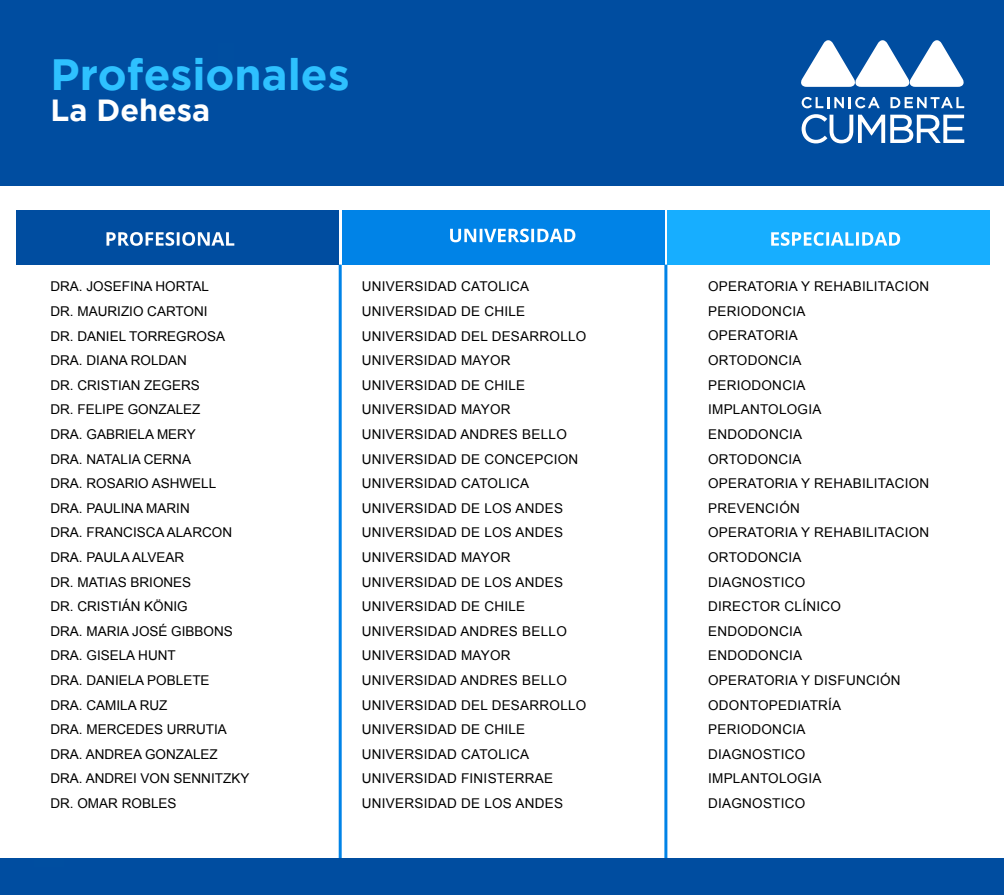
<style>
.page{position:relative;width:1004px;height:895px;background:#fff}
.page>*{position:absolute;margin:0;border:0;box-sizing:border-box;transform-origin:0 0}
.t1{font:700 43.72px "Gotham";color:#2ec1ff}
.t2{font:700 30.53px "Gotham";color:#fff}
.t3{font:13.5px/24.6px "Arial";letter-spacing:.02em;color:#000}
.t4{font:13.5px/24.6px "Arial";color:#000}
</style>
<div class="page">
<div style="left:339px;top:265px;width:3px;height:611px;border:2px solid #0083e7"></div>
<div style="left:664px;top:265px;width:3px;height:611px;border:2px solid #0083e7"></div>
<div style="left:0;top:0;width:1004px;height:186px;background:#004da0"></div>
<svg style="left:799px;top:39px;width:166px;height:48px"></svg>
<svg style="left:801px;top:114px;width:163px;height:29px"></svg>
<svg style="left:801px;top:97px;width:78px;height:11px"></svg>
<svg style="left:890px;top:97px;width:74px;height:11px"></svg>
<div style="left:342px;top:210px;width:322px;height:54px;background:#0083e7"></div>
<div style="left:667px;top:210px;width:323px;height:54px;background:#17aeff"></div>
<div style="left:17px;top:210px;width:322px;height:54px;background:#004da0"></div>
<img style="left:106px;top:232px;width:128px;height:14px">
<img style="left:450px;top:229px;width:125px;height:13px">
<img style="left:771px;top:232px;width:129px;height:14px">
<div style="left:0;top:858px;width:1004px;height:37px;background:#004da0"></div>
<h1 class="t1" style="left:50px;top:49px;width:301px">Profesionales</h1>
<h2 class="t2" style="left:50px;top:92px;width:161px">La Dehesa</h2>
<p class="t4" style="left:50px;top:274px;width:200px">DRA. JOSEFINA HORTAL<br>DR. MAURIZIO CARTONI<br>DR. DANIEL TORREGROSA<br>DRA. DIANA ROLDAN<br>DR. CRISTIAN ZEGERS<br>DR. FELIPE GONZALEZ<br>DRA. GABRIELA MERY<br>DRA. NATALIA CERNA<br>DRA. ROSARIO ASHWELL<br>DRA. PAULINA MARIN<br>DRA. FRANCISCA ALARCON<br>DRA. PAULA ALVEAR<br>DR. MATIAS BRIONES<br>DR. CRISTIÁN KÖNIG<br>DRA. MARIA JOSÉ GIBBONS<br>DRA. GISELA HUNT<br>DRA. DANIELA POBLETE<br>DRA. CAMILA RUZ<br>DRA. MERCEDES URRUTIA<br>DRA. ANDREA GONZALEZ<br>DRA. ANDREI VON SENNITZKY<br>DR. OMAR ROBLES</p>
<p class="t3" style="left:362px;top:274px;width:226px">UNIVERSIDAD CATOLICA<br>UNIVERSIDAD DE CHILE<br>UNIVERSIDAD DEL DESARROLLO<br>UNIVERSIDAD MAYOR<br>UNIVERSIDAD DE CHILE<br>UNIVERSIDAD MAYOR<br>UNIVERSIDAD ANDRES BELLO<br>UNIVERSIDAD DE CONCEPCION<br>UNIVERSIDAD CATOLICA<br>UNIVERSIDAD DE LOS ANDES<br>UNIVERSIDAD DE LOS ANDES<br>UNIVERSIDAD MAYOR<br>UNIVERSIDAD DE LOS ANDES<br>UNIVERSIDAD DE CHILE<br>UNIVERSIDAD ANDRES BELLO<br>UNIVERSIDAD MAYOR<br>UNIVERSIDAD ANDRES BELLO<br>UNIVERSIDAD DEL DESARROLLO<br>UNIVERSIDAD DE CHILE<br>UNIVERSIDAD CATOLICA<br>UNIVERSIDAD FINISTERRAE<br>UNIVERSIDAD DE LOS ANDES</p>
<p class="t3" style="left:708px;top:274px;width:223px">OPERATORIA Y REHABILITACION<br>PERIODONCIA<br>OPERATORIA<br>ORTODONCIA<br>PERIODONCIA<br>IMPLANTOLOGIA<br>ENDODONCIA<br>ORTODONCIA<br>OPERATORIA Y REHABILITACION<br>PREVENCIÓN<br>OPERATORIA Y REHABILITACION<br>ORTODONCIA<br>DIAGNOSTICO<br>DIRECTOR CLÍNICO<br>ENDODONCIA<br>ENDODONCIA<br>OPERATORIA Y DISFUNCIÓN<br>ODONTOPEDIATRÍA<br>PERIODONCIA<br>DIAGNOSTICO<br>IMPLANTOLOGIA<br>DIAGNOSTICO</p>
</div>
